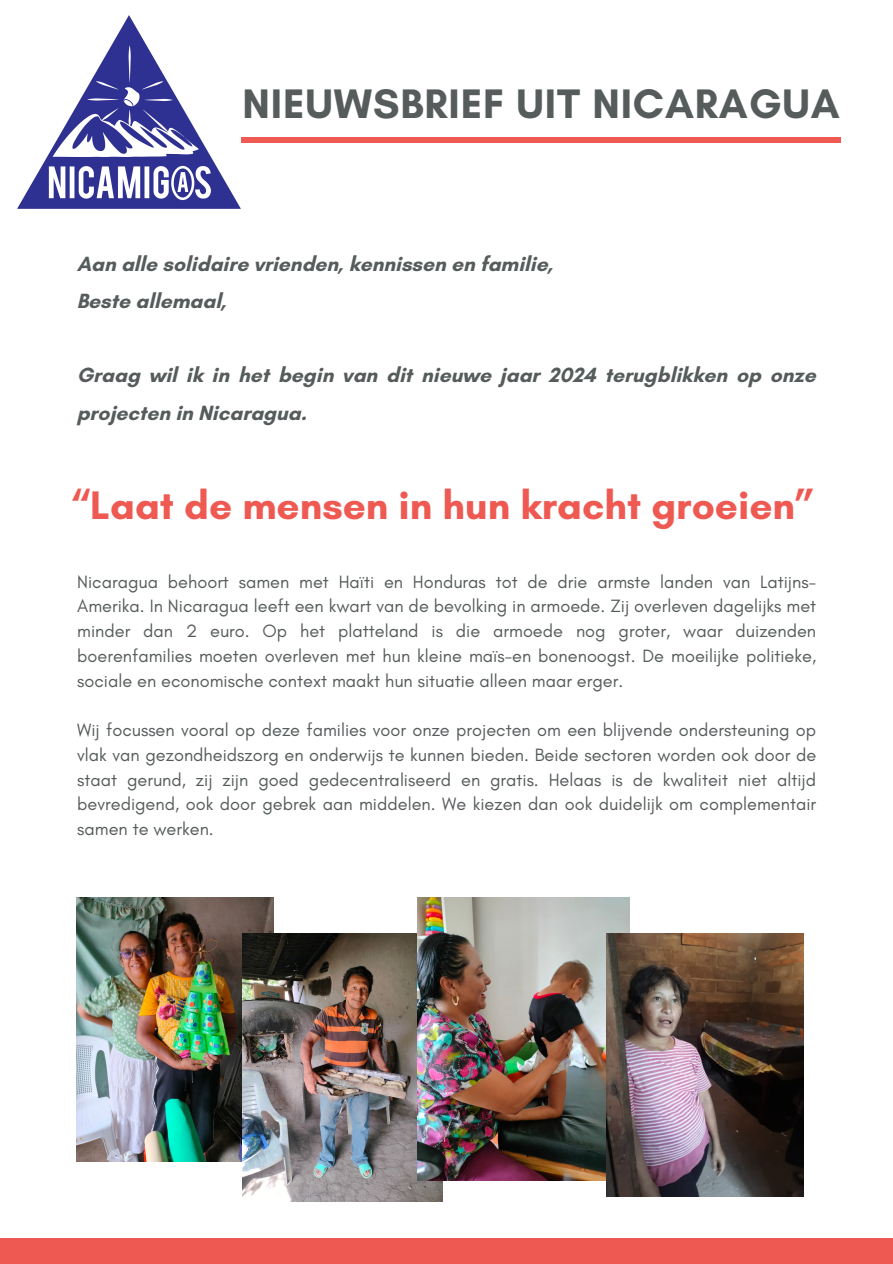
<style>
.page{position:relative;width:893px;height:1264px;background:#fff}
.page>*{position:absolute;margin:0;border:0;box-sizing:border-box;transform-origin:0 0}
.t1{font:700 42px "Glacial Indifference";letter-spacing:.02em;color:#565b5b}
.t2{font:700 40.5px "Glacial Indifference";color:#ee5952}
.t3{font:700 21px/37.2px "Glacial Indifference";color:#565b5b}
.t4{font:18.15px/24.8px "Glacial Indifference";color:#565b5b;text-align:justify}
</style>
<div class="page">
<div style="left:57px;top:137px;width:783px;height:6px;background:#ee5952"></div>
<div style="left:0;top:1238px;width:892px;height:25px;background:#ee5952"></div>
<img style="left:17px;top:15px;width:223px;height:194px">
<img style="left:77px;top:897px;width:197px;height:263px">
<img style="left:242px;top:933px;width:200px;height:267px">
<img style="left:418px;top:897px;width:211px;height:283px">
<img style="left:606px;top:933px;width:197px;height:263px">
<p class="t1" style="left:242px;top:78px;width:598px">NIEUWSBRIEF UIT NICARAGUA</p>
<p class="t3" style="left:77px;top:245px;width:477px">Aan alle solidaire vrienden, kennissen en familie,<br>Beste allemaal,</p>
<p class="t3" style="left:77px;top:356px;width:740px">Graag wil ik in het begin van dit nieuwe jaar 2024 terugblikken op onze projecten in Nicaragua.</p>
<p class="t2" style="left:70px;top:480px;width:747px">“Laat de mensen in hun kracht groeien”</p>
<p class="t4" style="left:77px;top:569px;width:740px">Nicaragua behoort samen met Haïti en Honduras tot de drie armste landen van Latijns-Amerika. In Nicaragua leeft een kwart van de bevolking in armoede. Zij overleven dagelijks met minder dan 2 euro. Op het platteland is die armoede nog groter, waar duizenden boerenfamilies moeten overleven met hun kleine maïs-en bonenoogst. De moeilijke politieke, sociale en economische context maakt hun situatie alleen maar erger.</p>
<p class="t4" style="left:77px;top:717px;width:740px">Wij focussen vooral op deze families voor onze projecten om een blijvende ondersteuning op vlak van gezondheidszorg en onderwijs te kunnen bieden. Beide sectoren worden ook door de staat gerund, zij zijn goed gedecentraliseerd en gratis. Helaas is de kwaliteit niet altijd bevredigend, ook door gebrek aan middelen. We kiezen dan ook duidelijk om complementair samen te werken.</p>
</div>
